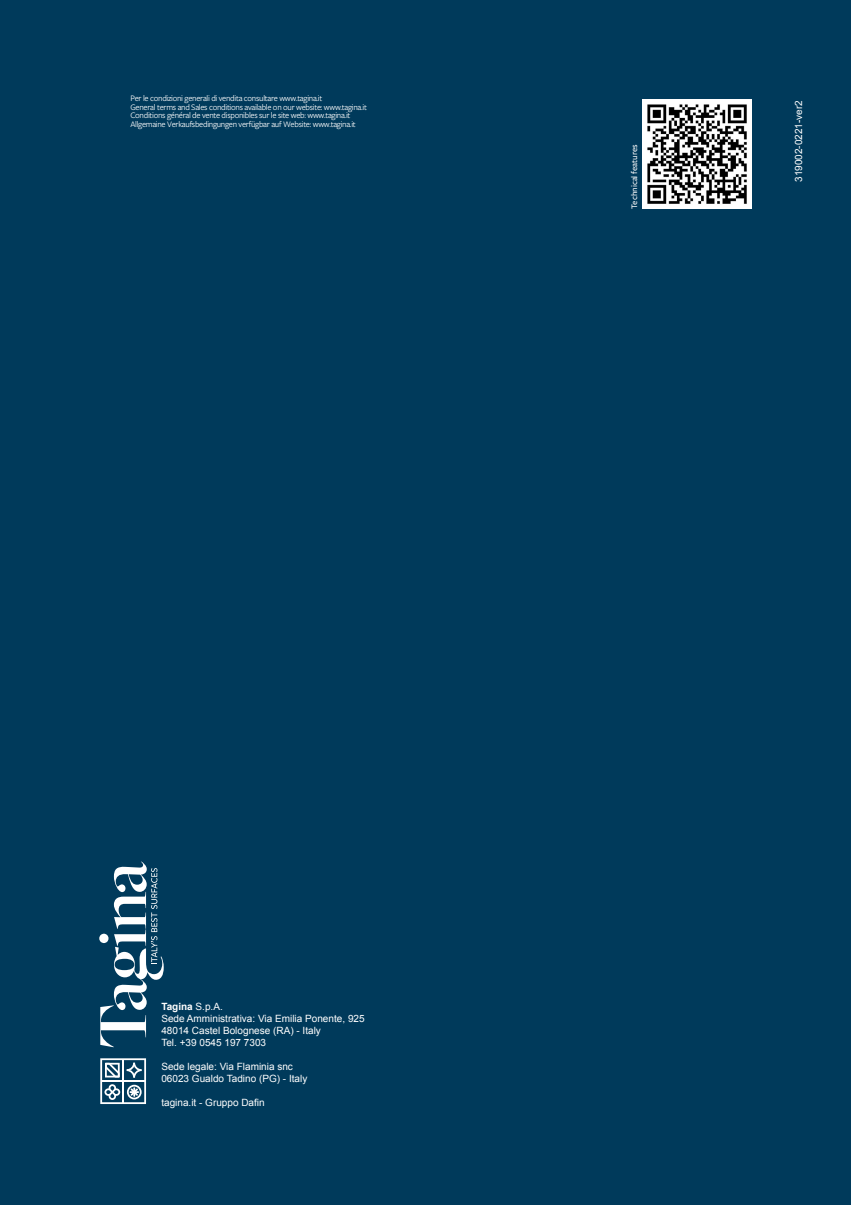
<style>
.page{position:relative;width:851px;height:1205px;background:#fff}
.page>*{position:absolute;margin:0;border:0;box-sizing:border-box;transform-origin:0 0}
.t1{font:10px/12px "Arial";color:#fff}
.t2{font:8.75px/8.8px "Freight Sans Pro";letter-spacing:-.03em;color:#fff}
.t3{font:500 8.75px "Freight Sans Pro";color:#fff}
.s1{font-weight:700}
</style>
<div class="page">
<div style="left:0;top:0;width:850px;height:1205px;background:#003a5b"></div>
<svg style="left:99px;top:861px;width:65px;height:186px"></svg>
<svg style="left:100px;top:1058px;width:46px;height:46px"></svg>
<img style="left:642px;top:99px;width:109px;height:110px">
<p class="t2" style="left:130px;top:93px;width:238px">Per le condizioni generali di vendita consultare www.tagina.it<br>General terms and Sales conditions available on our website: www.tagina.it Conditions général de vente disponibles sur le site web: www.tagina.it Allgemaine Verkaufsbedingungen verfügbar auf Website: www.tagina.it</p>
<p class="t3" style="left:628px;top:209px;width:66px;rotate:-90deg">Technical features</p>
<p class="t1" style="left:792px;top:182px;width:83px;rotate:-90deg">319002-0221-ver2</p>
<p class="t1" style="left:161px;top:1000px;width:205px"><span class="s1">Tagina</span> S.p.A.<br>Sede Amministrativa: Via Emilia Ponente, 925<br>48014 Castel Bolognese (RA) - Italy<br>Tel. +39 0545 197 7303</p>
<p class="t1" style="left:161px;top:1060px;width:148px">Sede legale: Via Flaminia snc<br>06023 Gualdo Tadino (PG) - Italy</p>
<p class="t1" style="left:161px;top:1096px;width:105px">tagina.it - Gruppo Dafin</p>
</div>
